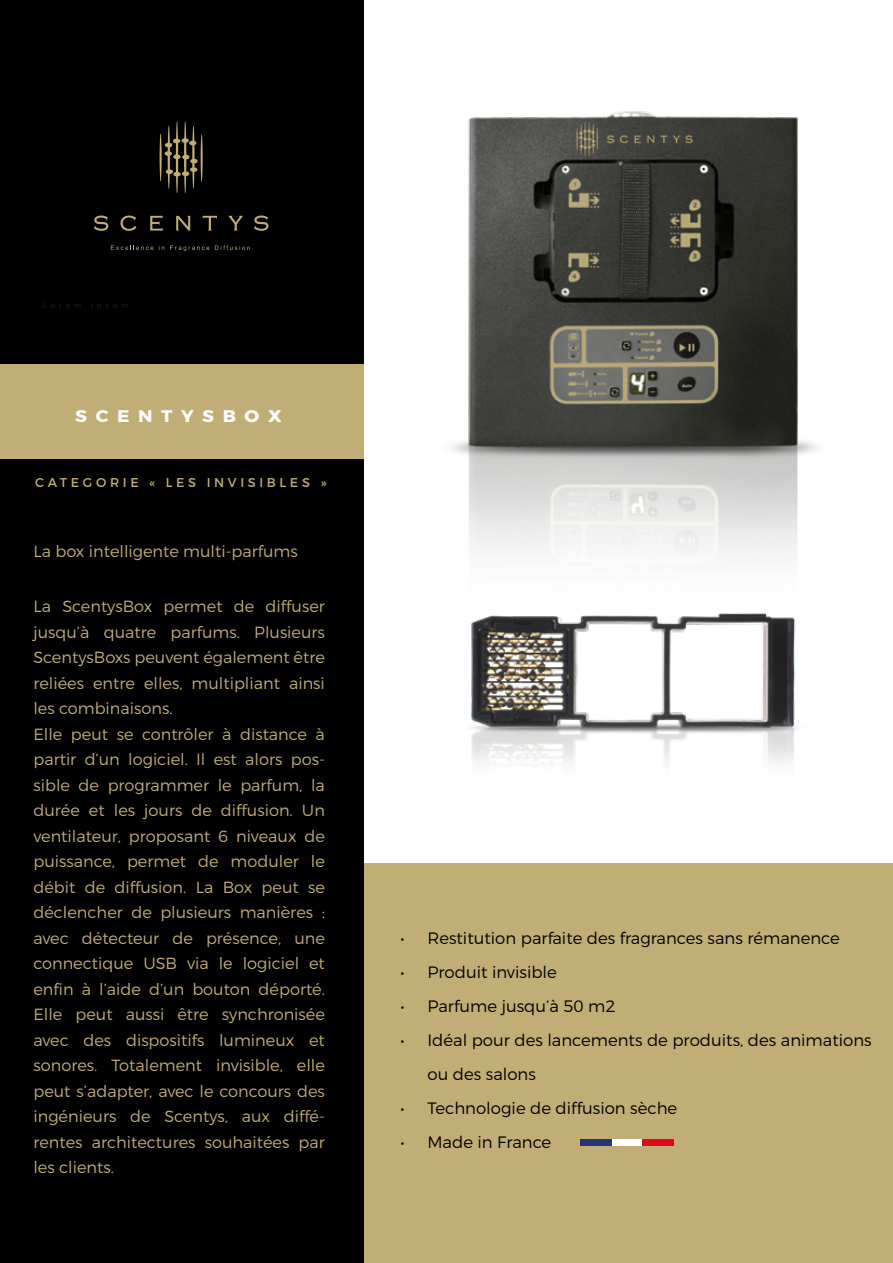
<style>
.page{position:relative;width:893px;height:1263px;background:#fff}
.page>*{position:absolute;margin:0;border:0;box-sizing:border-box;transform-origin:0 0}
.t1{font:700 16.8px "Montserrat";letter-spacing:.465em;color:#fff;scale:1.1 1}
.t2{font:300 16.5px/34px "Montserrat";color:#000}
.t3{font:300 16.2px/25.5px "Montserrat";color:#c1ad76}
.t4{font:12.75px "Montserrat";letter-spacing:.285em;color:#c1ad76}
</style>
<div class="page">
<div style="left:338px;top:864px;width:555px;height:399px;background:#c1ad76"></div>
<div style="left:0;top:459px;width:364px;height:804px;background:#000"></div>
<div style="left:0;top:0;width:363px;height:364px;background:#000"></div>
<svg style="left:94px;top:216px;width:14px;height:15px"></svg>
<svg style="left:254px;top:216px;width:14px;height:15px"></svg>
<svg style="left:120px;top:216px;width:16px;height:15px"></svg>
<svg style="left:150px;top:216px;width:13px;height:15px"></svg>
<svg style="left:176px;top:216px;width:14px;height:15px"></svg>
<svg style="left:203px;top:216px;width:14px;height:15px"></svg>
<svg style="left:228px;top:216px;width:15px;height:15px"></svg>
<svg style="left:160px;top:122px;width:43px;height:71px"></svg>
<svg style="left:111px;top:245px;width:42px;height:5px"></svg>
<svg style="left:159px;top:245px;width:5px;height:5px"></svg>
<svg style="left:170px;top:245px;width:39px;height:6px"></svg>
<svg style="left:215px;top:245px;width:35px;height:5px"></svg>
<div style="left:0;top:364px;width:363px;height:95px;background:#c1ad76"></div>
<div style="left:611px;top:1140px;width:31px;height:6px;background:#fff"></div>
<div style="left:580px;top:1140px;width:31px;height:6px;background:#273577"></div>
<div style="left:642px;top:1140px;width:31px;height:6px;background:#e1081b"></div>
<img style="left:452px;top:111px;width:365px;height:445px">
<img style="left:470px;top:613px;width:327px;height:150px">
<p class="t1" style="left:75px;top:406px;width:189px">SCENTYSBOX</p>
<p class="t4" style="left:35px;top:475px;width:293px">CATEGORIE « LES INVISIBLES »</p>
<p class="t3" style="left:33px;top:538px;width:266px">La box intelligente multi-parfums</p>
<p class="t3" style="left:33px;top:593px;width:293px">La ScentysBox permet de diffuser jusqu’à quatre parfums. Plusieurs ScentysBoxs peuvent également être reliées entre elles, multipliant ainsi les combinaisons.<br>Elle peut se contrôler à distance à partir d’un logiciel. Il est alors pos&shy;sible de programmer le parfum, la durée et les jours de diffusion. Un ventilateur, proposant 6 niveaux de puissance, permet de moduler le débit de diffusion. La Box peut se déclencher de plusieurs manières : avec détecteur de présence, une connectique USB via le logiciel et enfin à l’aide d’un bouton déporté.<br>Elle peut aussi être synchronisée avec des dispositifs lumineux et sonores. Totalement invisible, elle peut s’adapter, avec le concours des ingénieurs de Scentys, aux diffé&shy;rentes architectures souhaitées par les clients.</p>
<p class="t2" style="left:400px;top:921px;width:441px">• Restitution parfaite des fragrances sans rémanence</p>
<p class="t2" style="left:400px;top:955px;width:158px">• Produit invisible</p>
<p class="t2" style="left:400px;top:989px;width:217px">• Parfume jusqu’à 50 m2</p>
<p class="t2" style="left:428px;top:1023px;width:446px;text-indent:-27px">• Idéal pour des lancements de produits, des animations ou des salons</p>
<p class="t2" style="left:400px;top:1091px;width:278px">• Technologie de diffusion sèche</p>
<p class="t2" style="left:400px;top:1125px;width:152px">• Made in France</p>
</div>
